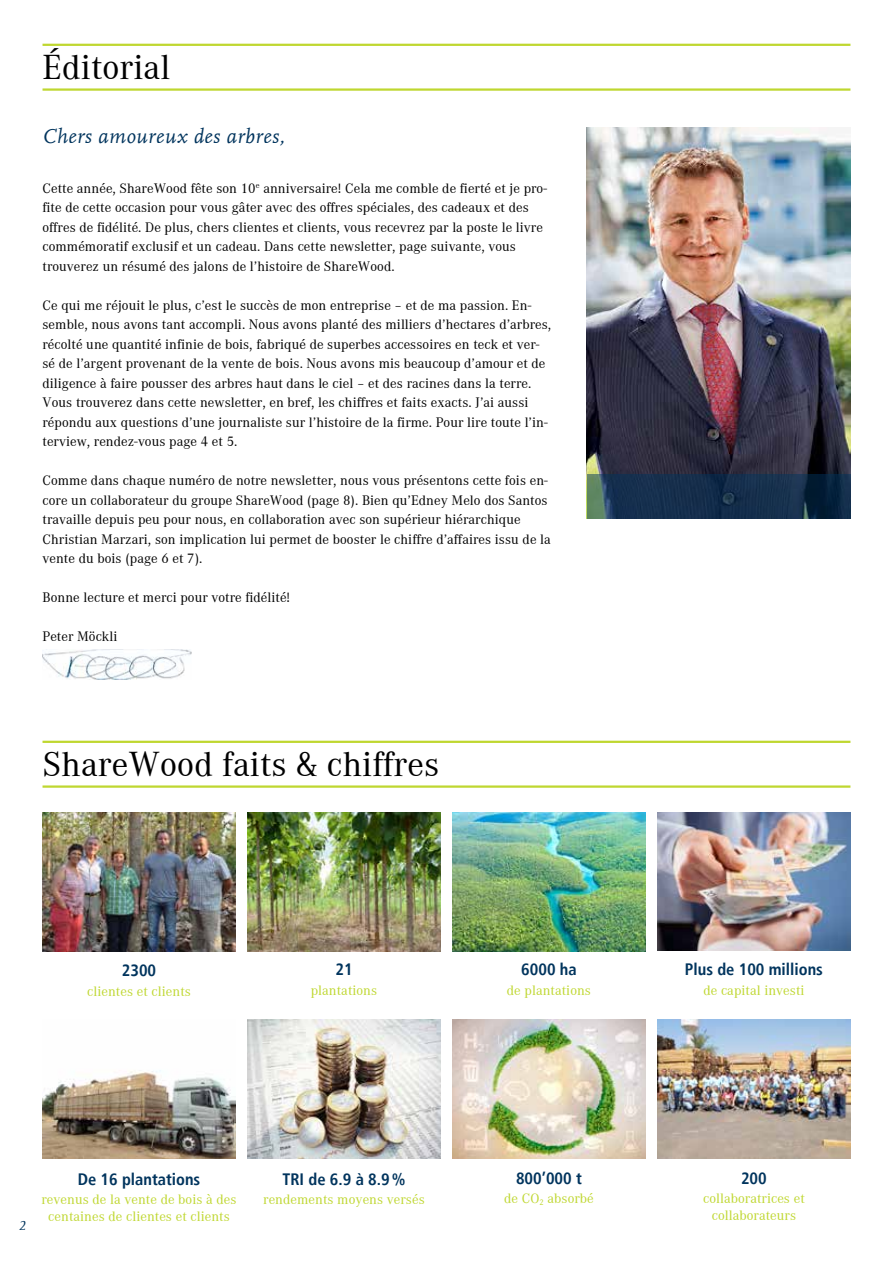
<style>
.page{position:relative;width:893px;height:1263px;background:#fff}
.page>*{position:absolute;margin:0;border:0;box-sizing:border-box;transform-origin:0 0}
.t1{font:36px "Corporate A";letter-spacing:.005em;color:#000}
.t2{font:italic 21px "Scala Offc";letter-spacing:.025em;color:#00345d}
.t3{font:700 condensed 16.5px "Frutiger LT";color:#00345d}
.t4{font:14.25px/19.5px "Corporate A";letter-spacing:.005em;color:#000}
.t5{font:14.25px/16.5px "Corporate A";letter-spacing:.005em;color:#bfd730;text-align:center}
.t6{font:italic 13.5px "Scala Offc";color:#00345d}
</style>
<div class="page">
<img style="left:43px;top:813px;width:193px;height:138px">
<img style="left:43px;top:1070px;width:193px;height:88px">
<img style="left:248px;top:813px;width:193px;height:138px">
<img style="left:247px;top:1020px;width:194px;height:138px">
<img style="left:453px;top:813px;width:193px;height:138px">
<img style="left:452px;top:1020px;width:193px;height:138px">
<img style="left:658px;top:813px;width:193px;height:138px">
<img style="left:657px;top:1020px;width:193px;height:138px">
<img style="left:587px;top:128px;width:263px;height:346px">
<svg style="left:587px;top:474px;width:263px;height:45px;background:#18334c"></svg>
<img style="left:43px;top:650px;width:149px;height:29px">
<hr style="left:43px;top:44px;width:807px;height:2px;background:#bfd730">
<hr style="left:43px;top:88px;width:807px;height:3px;background:#bfd730">
<hr style="left:43px;top:741px;width:807px;height:2px;background:#bfd730">
<hr style="left:43px;top:785px;width:807px;height:3px;background:#bfd730">
<h1 class="t1" style="left:43px;top:43px;width:129px">Éditorial</h1>
<h2 class="t2" style="left:43px;top:125px;width:244px">Chers amoureux des arbres,</h2>
<p class="t4" style="left:43px;top:178px;width:506px">Cette année, ShareWood fête son 10<sup>e</sup> anniversaire! Cela me comble de fierté et je pro&shy;fite de cette occasion pour vous gâter avec des offres spéciales, des cadeaux et des offres de fidélité. De plus, chers clientes et clients, vous recevrez par la poste le livre commémoratif exclusif et un cadeau. Dans cette newsletter, page suivante, vous trouverez un résumé des jalons de l’histoire de ShareWood.</p>
<p class="t4" style="left:43px;top:295px;width:510px">Ce qui me réjouit le plus, c’est le succès de mon entreprise – et de ma passion. En&shy;semble, nous avons tant accompli. Nous avons planté des milliers d’hectares d’arbres, récolté une quantité infinie de bois, fabriqué de superbes accessoires en teck et ver&shy;sé de l’argent provenant de la vente de bois. Nous avons mis beaucoup d’amour et de diligence à faire pousser des arbres haut dans le ciel – et des racines dans la terre.<br>Vous trouverez dans cette newsletter, en bref, les chiffres et faits exacts. J’ai aussi répondu aux questions d’une journaliste sur l’histoire de la firme. Pour lire toute l’in&shy;terview, rendez-vous page 4 et 5.</p>
<p class="t4" style="left:43px;top:470px;width:510px">Comme dans chaque numéro de notre newsletter, nous vous présentons cette fois en&shy;core un collaborateur du groupe ShareWood (page 8). Bien qu’Edney Melo dos Santos travaille depuis peu pour nous, en collaboration avec son supérieur hiérarchique Christian Marzari, son implication lui permet de booster le chiffre d’affaires issu de la vente du bois (page 6 et 7).</p>
<p class="t4" style="left:43px;top:587px;width:249px">Bonne lecture et merci pour votre fidélité!</p>
<p class="t4" style="left:43px;top:626px;width:77px">Peter Möckli</p>
<h1 class="t1" style="left:43px;top:740px;width:398px">ShareWood faits &amp; chiffres</h1>
<p class="t3" style="left:122px;top:960px;width:36px">2300</p>
<p class="t5" style="left:87px;top:982px;width:105px">clientes et clients</p>
<p class="t3" style="left:335px;top:959px;width:19px">21</p>
<p class="t5" style="left:311px;top:981px;width:68px">plantations</p>
<p class="t6" style="left:18px;top:1218px;width:8px">2</p>
<p class="t3" style="left:78px;top:1169px;width:124px">De 16 plantations</p>
<p class="t5" style="left:41px;top:1190px;width:197px">revenus de la vente de bois à des centaines de clientes et clients</p>
<p class="t3" style="left:283px;top:1169px;width:124px">TRI de 6.9 à 8.9%</p>
<p class="t5" style="left:263px;top:1190px;width:163px">rendements moyens versés</p>
<p class="t3" style="left:521px;top:959px;width:57px">6000 ha</p>
<p class="t5" style="left:507px;top:981px;width:86px">de plantations</p>
<p class="t3" style="left:516px;top:1168px;width:67px">800’000 t</p>
<p class="t5" style="left:504px;top:1190px;width:91px">de CO<sub>2</sub> absorbé</p>
<p class="t3" style="left:685px;top:959px;width:139px">Plus de 100 millions</p>
<p class="t5" style="left:703px;top:981px;width:103px">de capital investi</p>
<p class="t3" style="left:741px;top:1168px;width:27px">200</p>
<p class="t5" style="left:703px;top:1190px;width:103px">collaboratrices et collaborateurs</p>
</div>
